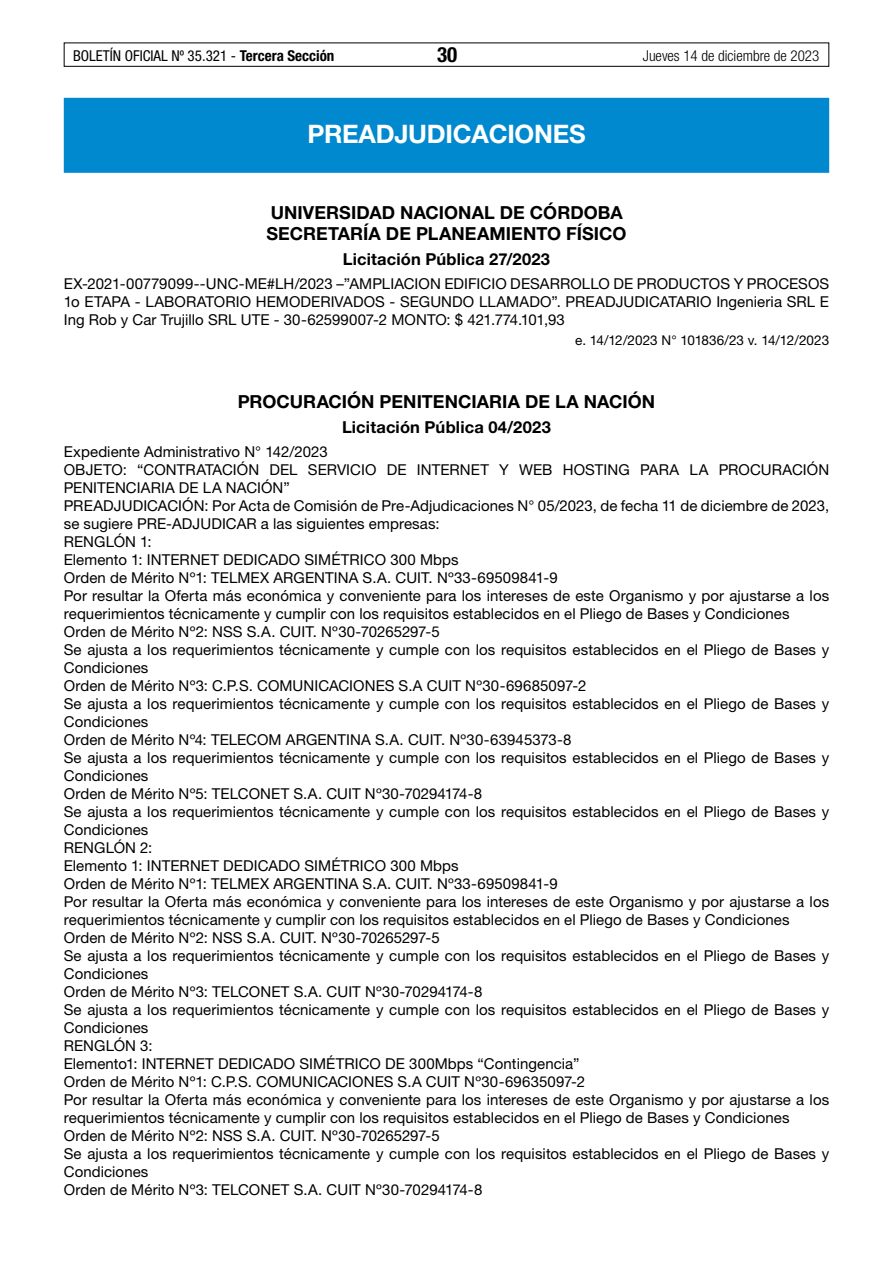
<style>
.page{position:relative;width:893px;height:1263px;background:#fff}
.page>*{position:absolute;margin:0;border:0;box-sizing:border-box;transform-origin:0 0}
.t1{font:700 25.5px "Helvetica Neue LT Std";letter-spacing:-.01em;color:#fff}
.t2{font:700 condensed 21px "Helvetica Neue LT Std";color:#000}
.t3{font:700 18px/21px "Helvetica Neue LT Std";letter-spacing:.005em;color:#000}
.t4{font:700 16.5px "Helvetica Neue LT Std";letter-spacing:.01em;color:#000}
.t5{font:15px/18px "Helvetica Neue LT Std";letter-spacing:.005em;color:#000;text-align:justify}
.t6{font:condensed 15px "Helvetica Neue LT Std";color:#000}
.t7{font:300 condensed 15px "Helvetica Neue LT Std";color:#000}
.t8{font:13.5px "Helvetica Neue LT Std";letter-spacing:-.005em;color:#000}
.s1{font-weight:700}
.s2{color:#fff}
</style>
<div class="page">
<div style="left:64px;top:43px;width:765px;height:24px;border:1px solid #000"></div>
<div style="left:64px;top:98px;width:765px;height:75px;background:#0089cf"></div>
<p class="t6" style="left:73px;top:47px;width:263px">BOLETÍN OFICIAL Nº 35.321 - <span class="s1">Tercera Sección</span></p>
<h2 class="t2" style="left:437px;top:42px;width:22px">30</h2>
<p class="t7" style="left:643px;top:47px;width:178px">Jueves 14 de diciembre de 2023</p>
<h1 class="t1" style="left:307px;top:118px;width:280px">PREADJUDICACIONES</h1>
<p class="t3" style="left:266px;top:202px;width:370px">UNIVERSIDAD NACIONAL DE CÓRDOBA <span class="s2">-<br></span>SECRETARÍA DE PLANEAMIENTO FÍSICO</p>
<p class="t4" style="left:343px;top:249px;width:209px">Licitación Pública 27/2023</p>
<p class="t5" style="left:64px;top:275px;width:767px">EX-2021-00779099--UNC-ME#LH/2023 –”AMPLIACION EDIFICIO DESARROLLO DE PRODUCTOS Y PROCESOS 1o ETAPA - LABORATORIO HEMODERIVADOS - SEGUNDO LLAMADO”. PREADJUDICATARIO Ingenieria SRL E Ing Rob y Car Trujillo SRL UTE - 30-62599007-2 MONTO: $ 421.774.101,93</p>
<p class="t8" style="left:575px;top:332px;width:256px">e. 14/12/2023 N° 101836/23 v. 14/12/2023</p>
<p class="t3" style="left:238px;top:391px;width:419px">PROCURACIÓN PENITENCIARIA DE LA NACIÓN</p>
<p class="t4" style="left:342px;top:416px;width:210px">Licitación Pública 04/2023</p>
<p class="t5" style="left:64px;top:442px;width:767px;text-align:left">Expediente Administrativo N° 142/2023<br>OBJETO: “CONTRATACIÓN DEL SERVICIO DE INTERNET Y WEB HOSTING PARA LA PROCURACIÓN PENITENCIARIA DE LA NACIÓN”<br>PREADJUDICACIÓN: Por Acta de Comisión de Pre-Adjudicaciones N° 05/2023, de fecha 11 de diciembre de 2023, se sugiere PRE-ADJUDICAR a las siguientes empresas:<br>RENGLÓN 1:<br>Elemento 1: INTERNET DEDICADO SIMÉTRICO 300 Mbps<br>Orden de Mérito Nº1: TELMEX ARGENTINA S.A. CUIT. Nº33-69509841-9<br>Por resultar la Oferta más económica y conveniente para los intereses de este Organismo y por ajustarse a los requerimientos técnicamente y cumplir con los requisitos establecidos en el Pliego de Bases y Condiciones Orden de Mérito Nº2: NSS S.A. CUIT. Nº30-70265297-5<br>Se ajusta a los requerimientos técnicamente y cumple con los requisitos establecidos en el Pliego de Bases y Condiciones<br>Orden de Mérito Nº3: C.P.S. COMUNICACIONES S.A CUIT Nº30-69685097-2<br>Se ajusta a los requerimientos técnicamente y cumple con los requisitos establecidos en el Pliego de Bases y Condiciones<br>Orden de Mérito Nº4: TELECOM ARGENTINA S.A. CUIT. Nº30-63945373-8<br>Se ajusta a los requerimientos técnicamente y cumple con los requisitos establecidos en el Pliego de Bases y Condiciones<br>Orden de Mérito Nº5: TELCONET S.A. CUIT Nº30-70294174-8<br>Se ajusta a los requerimientos técnicamente y cumple con los requisitos establecidos en el Pliego de Bases y Condiciones<br>RENGLÓN 2:<br>Elemento 1: INTERNET DEDICADO SIMÉTRICO 300 Mbps<br>Orden de Mérito Nº1: TELMEX ARGENTINA S.A. CUIT. Nº33-69509841-9<br>Por resultar la Oferta más económica y conveniente para los intereses de este Organismo y por ajustarse a los requerimientos técnicamente y cumplir con los requisitos establecidos en el Pliego de Bases y Condiciones Orden de Mérito Nº2: NSS S.A. CUIT. Nº30-70265297-5<br>Se ajusta a los requerimientos técnicamente y cumple con los requisitos establecidos en el Pliego de Bases y Condiciones<br>Orden de Mérito Nº3: TELCONET S.A. CUIT Nº30-70294174-8<br>Se ajusta a los requerimientos técnicamente y cumple con los requisitos establecidos en el Pliego de Bases y Condiciones<br>RENGLÓN 3:<br>Elemento1: INTERNET DEDICADO SIMÉTRICO DE 300Mbps “Contingencia”<br>Orden de Mérito Nº1: C.P.S. COMUNICACIONES S.A CUIT Nº30-69635097-2<br>Por resultar la Oferta más económica y conveniente para los intereses de este Organismo y por ajustarse a los requerimientos técnicamente y cumplir con los requisitos establecidos en el Pliego de Bases y Condiciones Orden de Mérito Nº2: NSS S.A. CUIT. Nº30-70265297-5<br>Se ajusta a los requerimientos técnicamente y cumple con los requisitos establecidos en el Pliego de Bases y Condiciones<br>Orden de Mérito Nº3: TELCONET S.A. CUIT Nº30-70294174-8</p>
</div>
